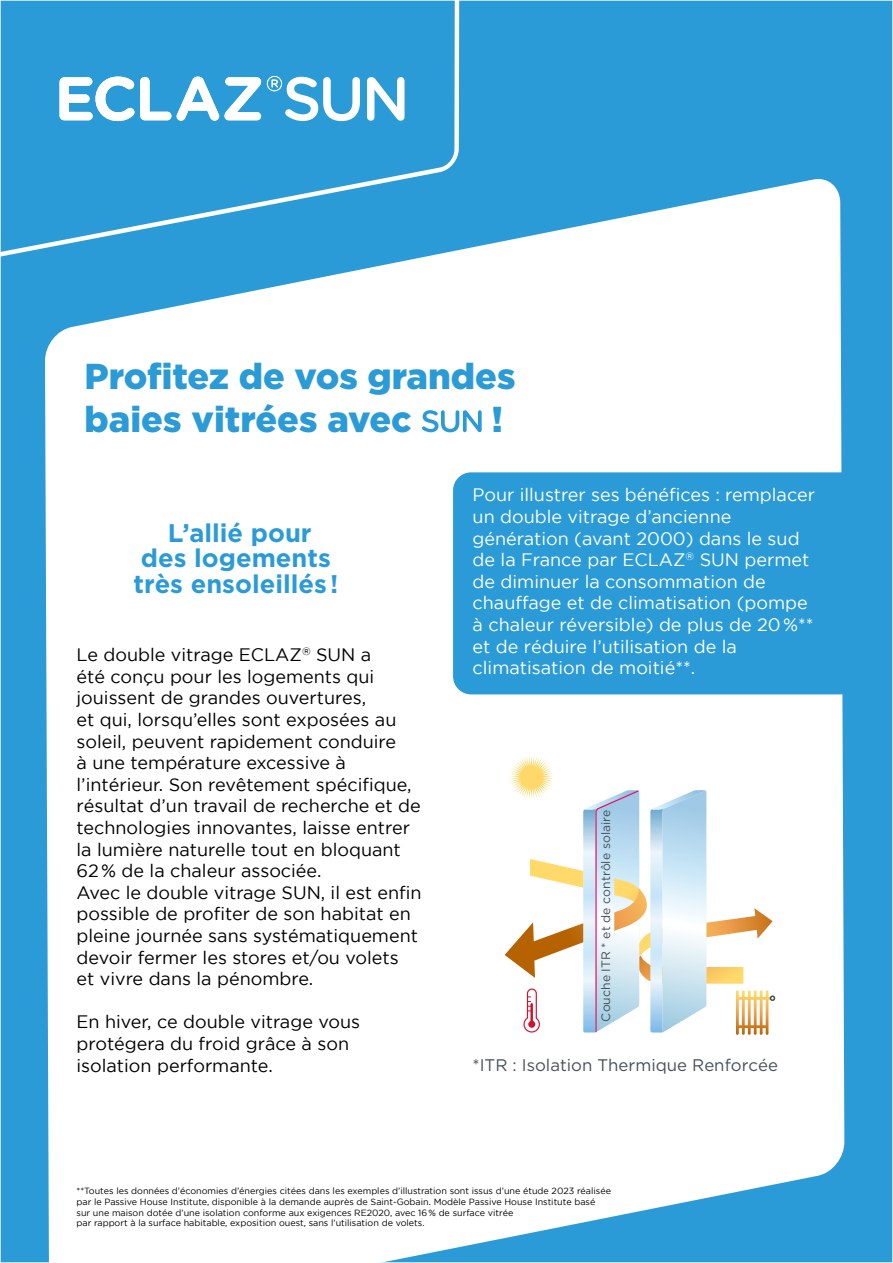
<style>
.page{position:relative;width:893px;height:1263px;background:#2b9bd7}
.page>*{position:absolute;margin:0;border:0;box-sizing:border-box;transform-origin:0 0}
.t1{font:900 36px/43.2px "Gotham";color:#2b9bd7}
.t2{font:700 25.5px/25.5px "Gotham";color:#2b9bd7;text-align:center}
.t3{font:18px/21.6px "Gotham";color:#000}
.t4{font:18px/21.6px "Gotham";color:#fff}
.t5{font:16.8px "Gotham";color:#485057}
.t6{font:12.3px "Gotham";color:#474f56}
.t7{font:9px/10.8px "Gotham";color:#000}
</style>
<div class="page">
<div style="left:45px;top:179px;width:799px;height:1084px;background:#fff"></div>
<svg style="left:0;top:0;width:462px;height:327px"></svg>
<svg style="left:60px;top:77px;width:74px;height:44px"></svg>
<svg style="left:140px;top:77px;width:31px;height:43px"></svg>
<svg style="left:177px;top:77px;width:42px;height:44px"></svg>
<svg style="left:225px;top:77px;width:36px;height:43px"></svg>
<svg style="left:267px;top:76px;width:93px;height:45px"></svg>
<svg style="left:367px;top:77px;width:38px;height:44px"></svg>
<svg style="left:422px;top:410px;width:60px;height:22px"></svg>
<div style="left:453px;top:472px;width:429px;height:222px;background:#2b9bd7;border-radius:18px"></div>
<svg style="left:505px;top:755px;width:270px;height:280px;background:#ede8e6"></svg>
<h1 class="t1" style="left:85px;top:354px;width:432px">Profitez de vos grandes baies vitrées avec</h1>
<h1 class="t1" style="left:492px;top:397px;width:13px">!</h1>
<h2 class="t2" style="left:133px;top:519px;width:206px">L’allié pour<br>des logements très ensoleillés!</h2>
<p class="t3" style="left:77px;top:644px;width:346px">Le double vitrage ECLAZ<sup>®</sup> SUN a<br>été conçu pour les logements qui jouissent de grandes ouvertures,<br>et qui, lorsqu’elles sont exposées au soleil, peuvent rapidement conduire<br>à une température excessive à l’intérieur. Son revêtement spécifique, résultat d’un travail de recherche et de technologies innovantes, laisse entrer la lumière naturelle tout en bloquant 62% de la chaleur associée.<br>Avec le double vitrage SUN, il est enfin possible de profiter de son habitat en pleine journée sans systématiquement devoir fermer les stores et/ou volets<br>et vivre dans la pénombre.</p>
<p class="t3" style="left:77px;top:1011px;width:285px">En hiver, ce double vitrage vous protégera du froid grâce à son isolation performante.</p>
<p class="t4" style="left:473px;top:484px;width:344px">Pour illustrer ses bénéfices : remplacer un double vitrage d’ancienne génération (avant 2000) dans le sud de la France par ECLAZ<sup>®</sup> SUN permet de diminuer la consommation de chauffage et de climatisation (pompe à chaleur réversible) de plus de 20%** et de réduire l’utilisation de la climatisation de moitié**.</p>
<p class="t6" style="left:598px;top:1021px;width:213px;rotate:-90deg">Couche ITR * et de contrôle solaire</p>
<p class="t5" style="left:472px;top:1055px;width:307px">*ITR : Isolation Thermique Renforcée</p>
<p class="t7" style="left:77px;top:1185px;width:536px">**Toutes les données d’économies d’énergies citées dans les exemples d’illustration sont issus d’une étude 2023 réalisée par le Passive House Institute, disponible à la demande auprès de Saint-Gobain. Modèle Passive House Institute basé sur une maison dotée d’une isolation conforme aux exigences RE2020, avec 16% de surface vitrée<br>par rapport à la surface habitable, exposition ouest, sans l’utilisation de volets.</p>
</div>
